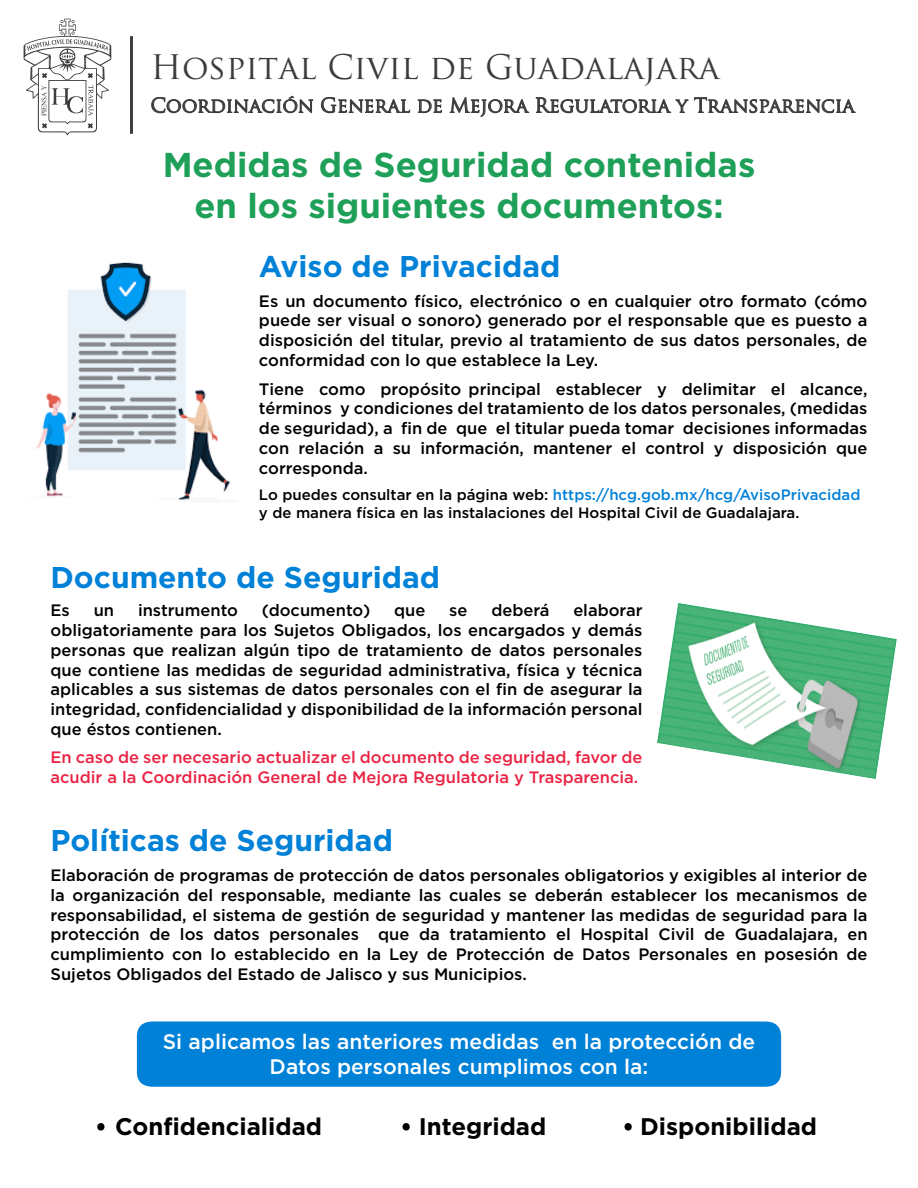
<style>
.page{position:relative;width:918px;height:1188px;background:#fff}
.page>*{position:absolute;margin:0;border:0;box-sizing:border-box;transform-origin:0 0}
.t1{font:700 34.5px/41.4px "Gotham";color:#1fa059;text-align:center}
.t2{font:33px "Trajan Pro";color:#3b3c3d}
.t3{font:700 30px "Gotham";color:#0081d8}
.t4{font:700 24px "Gotham";color:#000}
.t5{font:500 21px/25.2px "Gotham";color:#fff;text-align:center}
.t6{font:19.5px "Trajan Pro";color:#3b3c3d}
.t7{font:500 16.5px/19.8px "Gotham";color:#000;text-align:justify}
.t8{font:500 16.5px/19.8px "Gotham";color:#ea2445}
.t9{font:500 15px/18px "Gotham";color:#000}
.s1{color:#0081d8}
</style>
<div class="page">
<div style="left:137px;top:1022px;width:644px;height:65px;background:#0081d8;border-radius:16px"></div>
<img style="left:35px;top:263px;width:195px;height:237px">
<svg style="left:24px;top:19px;width:87px;height:116px"></svg>
<svg style="left:151px;top:95px;width:163px;height:19px"></svg>
<svg style="left:321px;top:97px;width:89px;height:17px"></svg>
<svg style="left:417px;top:99px;width:25px;height:14px"></svg>
<svg style="left:449px;top:97px;width:407px;height:20px"></svg>
<hr style="left:130px;top:36px;width:3px;height:98px;background:#3b3c3d">
<img style="left:657px;top:603px;width:239px;height:175px">
<svg style="left:624px;top:1123px;width:8px;height:8px"></svg>
<svg style="left:402px;top:1123px;width:8px;height:8px"></svg>
<svg style="left:97px;top:1123px;width:8px;height:8px"></svg>
<h2 class="t2" style="left:151px;top:46px;width:570px">Hospital Civil de Guadalajara</h2>
<p class="t6" style="left:151px;top:93px;width:706px">Coordinación General de Mejora Regulatoria y Transparencia</p>
<h1 class="t1" style="left:163px;top:143px;width:594px">Medidas de Seguridad contenidas en los siguientes documentos:</h1>
<h3 class="t3" style="left:259px;top:246px;width:303px">Aviso de Privacidad</h3>
<p class="t7" style="left:259px;top:291px;width:610px">Es un documento físico, electrónico o en cualquier otro formato (cómo puede ser visual o sonoro) generado por el responsable que es puesto a disposición del titular, previo al tratamiento de sus datos personales, de conformidad con lo que establece la Ley.</p>
<p class="t7" style="left:259px;top:379px;width:610px">Tiene como propósito principal establecer y delimitar el alcance, términos y condiciones del tratamiento de los datos personales, (medidas de seguridad), a fin de que el titular pueda tomar decisiones informadas con relación a su información, mantener el control y disposición que corresponda.</p>
<p class="t9" style="left:259px;top:486px;width:603px">Lo puedes consultar en la página web: <span class="s1">https://hcg.gob.mx/hcg/AvisoPrivacidad </span>y de manera física en las instalaciones del Hospital Civil de Guadalajara.</p>
<h3 class="t3" style="left:50px;top:557px;width:391px">Documento de Seguridad</h3>
<p class="t7" style="left:50px;top:600px;width:21px">Es</p>
<p class="t7" style="left:94px;top:600px;width:22px">un</p>
<p class="t7" style="left:138px;top:600px;width:102px">instrumento</p>
<p class="t7" style="left:262px;top:600px;width:110px">(documento)</p>
<p class="t7" style="left:394px;top:600px;width:33px">que</p>
<p class="t7" style="left:449px;top:600px;width:20px">se</p>
<p class="t7" style="left:491px;top:600px;width:60px">deberá</p>
<p class="t7" style="left:50px;top:600px;width:594px;text-indent:523px">elaborar obligatoriamente para los Sujetos Obligados, los encargados y demás personas que realizan algún tipo de tratamiento de datos personales que contiene las medidas de seguridad administrativa, física y técnica aplicables a sus sistemas de datos personales con el fin de asegurar la integridad, confidencialidad y disponibilidad de la información personal que éstos contienen.</p>
<p class="t8" style="left:50px;top:747px;width:594px">En caso de ser necesario actualizar el documento de seguridad, favor de acudir a la Coordinación General de Mejora Regulatoria y Trasparencia.</p>
<h3 class="t3" style="left:50px;top:820px;width:344px">Políticas de Seguridad</h3>
<p class="t7" style="left:50px;top:865px;width:819px">Elaboración de programas de protección de datos personales obligatorios y exigibles al interior de la organización del responsable, mediante las cuales se deberán establecer los mecanismos de responsabilidad, el sistema de gestión de seguridad y mantener las medidas de seguridad para la protección de los datos personales que da tratamiento el Hospital Civil de Guadalajara, en cumplimiento con lo establecido en la Ley de Protección de Datos Personales en posesión de Sujetos Obligados del Estado de Jalisco y sus Municipios.</p>
<p class="t5" style="left:163px;top:1028px;width:594px">Si aplicamos las anteriores medidas en la protección de<br>Datos personales cumplimos con la:</p>
<h3 class="t4" style="left:115px;top:1111px;width:208px">Confidencialidad</h3>
<h3 class="t4" style="left:419px;top:1111px;width:129px">Integridad</h3>
<h3 class="t4" style="left:640px;top:1111px;width:178px">Disponibilidad</h3>
</div>
